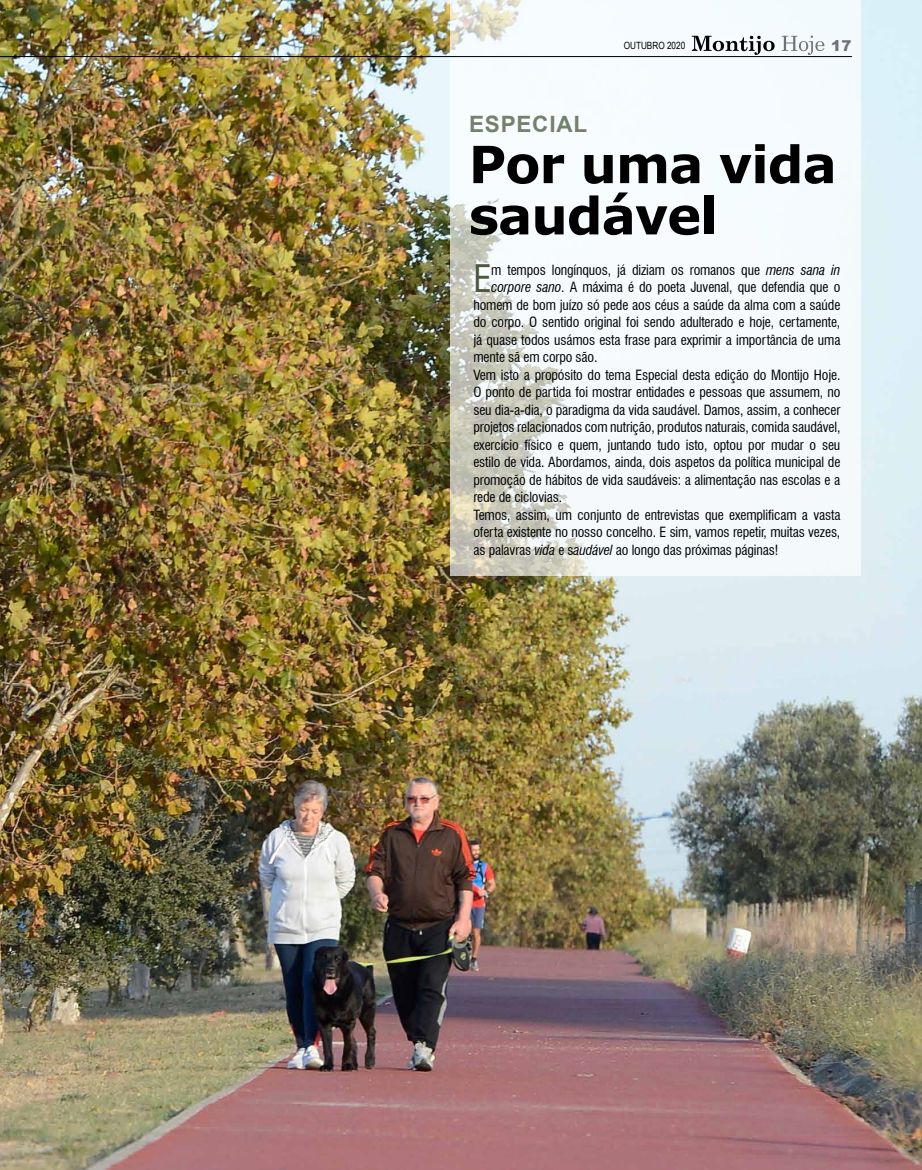
<style>
.page{position:relative;width:922px;height:1170px;background:#fff}
.page>*{position:absolute;margin:0;border:0;box-sizing:border-box;transform-origin:0 0}
.t1{font:700 51.25px/51.2px "Verdana";letter-spacing:-.02em;color:#000}
.t2{font:condensed 37px "Swiss 721 BT";color:#4d573d}
.t3{font:700 22.5px "Arial";letter-spacing:.035em;color:#73826b}
.t4{font:900 15px "Arial";color:#707172}
.t5{font:condensed 13.75px "Swiss 721 BT";letter-spacing:-.01em;color:#000}
.t6{font:10px "Arial Narrow";color:#000}
.s1{font-style:italic}
</style>
<div class="page">
<img style="left:0;top:0;width:921px;height:1169px">
<svg style="left:450px;top:0;width:410px;height:575px;fill:#f5fafd"></svg>
<svg style="left:781px;top:36px;width:43px;height:19px"></svg>
<svg style="left:691px;top:36px;width:83px;height:19px"></svg>
<hr style="left:0;top:56px;width:851px;height:1px;background:#000">
<p class="t6" style="left:623px;top:38px;width:63px">OUTUBRO 2020</p>
<p class="t4" style="left:831px;top:34px;width:22px">17</p>
<h3 class="t3" style="left:469px;top:108px;width:120px">ESPECIAL</h3>
<h1 class="t1" style="left:468px;top:138px;width:369px">Por uma vida saudável</h1>
<h2 class="t2" style="left:473px;top:256px;width:20px">E</h2>
<p class="t5" style="left:491px;top:261px;width:350px">m tempos longínquos, já diziam os romanos que <span class="s1">mens sana in</span></p>
<p class="t5" style="left:491px;top:279px;width:350px"><span class="s1">corpore sano</span>. A máxima é do poeta Juvenal, que defendia que o</p>
<p class="t5" style="left:473px;top:296px;width:368px">homem de bom juízo só pede aos céus a saúde da alma com a saúde</p>
<p class="t5" style="left:473px;top:314px;width:368px">do corpo. O sentido original foi sendo adulterado e hoje, certamente,</p>
<p class="t5" style="left:473px;top:331px;width:368px">já quase todos usámos esta frase para exprimir a importância de uma</p>
<p class="t5" style="left:473px;top:349px;width:126px">mente sã em corpo são.</p>
<p class="t5" style="left:473px;top:366px;width:368px">Vem isto a propósito do tema Especial desta edição do Montijo Hoje.</p>
<p class="t5" style="left:473px;top:384px;width:368px">O ponto de partida foi mostrar entidades e pessoas que assumem, no</p>
<p class="t5" style="left:473px;top:401px;width:368px">seu dia-a-dia, o paradigma da vida saudável. Damos, assim, a conhecer</p>
<p class="t5" style="left:473px;top:419px;width:368px">projetos relacionados com nutrição, produtos naturais, comida saudável,</p>
<p class="t5" style="left:473px;top:436px;width:368px">exercício físico e quem, juntando tudo isto, optou por mudar o seu</p>
<p class="t5" style="left:473px;top:454px;width:368px">estilo de vida. Abordamos, ainda, dois aspetos da política municipal de</p>
<p class="t5" style="left:473px;top:471px;width:368px">promoção de hábitos de vida saudáveis: a alimentação nas escolas e a</p>
<p class="t5" style="left:473px;top:489px;width:90px">rede de ciclovias.</p>
<p class="t5" style="left:473px;top:506px;width:368px">Temos, assim, um conjunto de entrevistas que exemplificam a vasta</p>
<p class="t5" style="left:473px;top:524px;width:368px">oferta existente no nosso concelho. E sim, vamos repetir, muitas vezes,</p>
<p class="t5" style="left:473px;top:541px;width:306px">as palavras <span class="s1">vida</span> e s<span class="s1">audável</span> ao longo das próximas páginas!</p>
</div>
